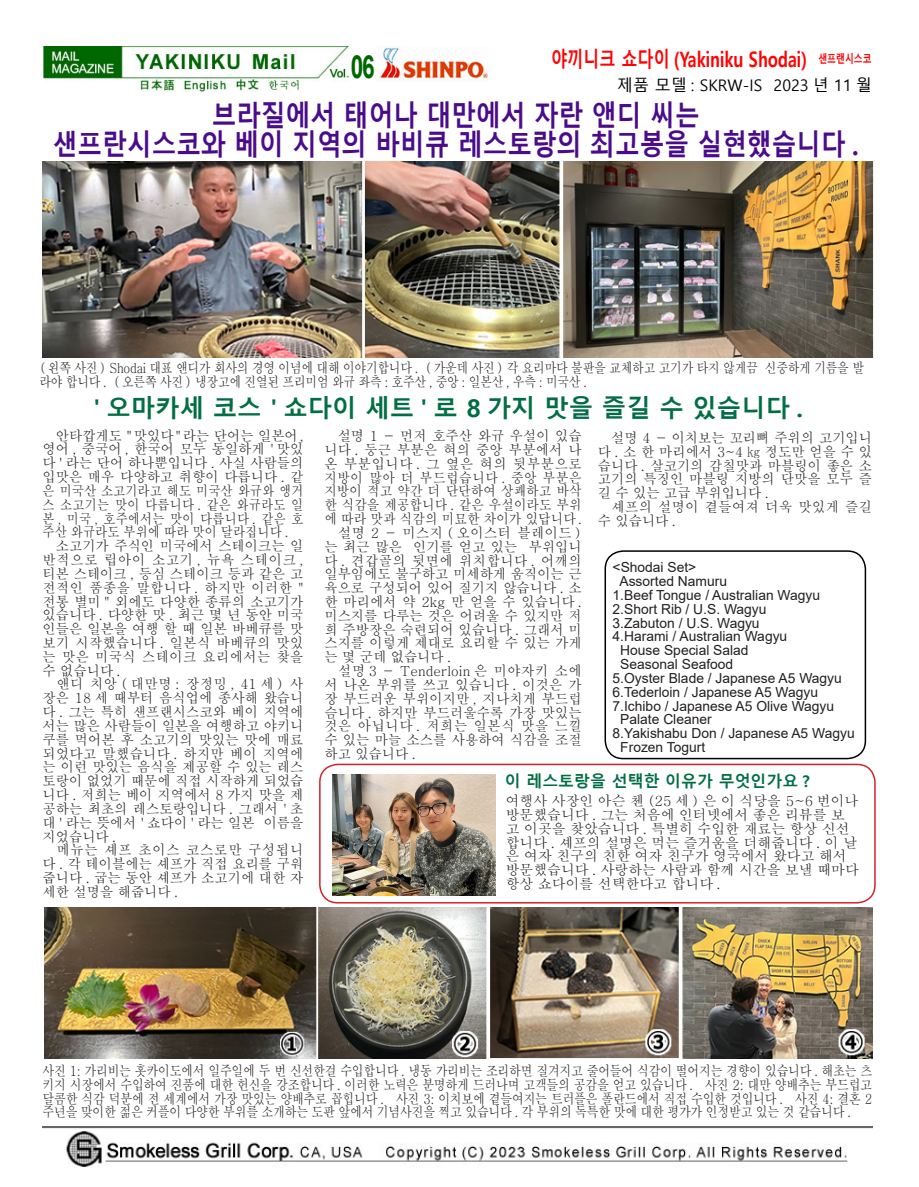
<style>
.page{position:relative;width:919px;height:1187px;background:#fff}
.page>*{position:absolute;margin:0;border:0;box-sizing:border-box;transform-origin:0 0}
.t1{font:700 31.95px "Arial";color:#016701;scale:.71 1}
.t2{font:700 28.65px "Malgun Gothic";color:#4a0c8a;scale:.86 1}
.t3{font:700 24.45px "Malgun Gothic";color:#016e45}
.t4{font:700 21.3px "Malgun Gothic";color:#f00;scale:.76 1}
.t5{font:15.9px "Malgun Gothic";color:#000002}
.t6{font:700 15.9px "Malgun Gothic";color:#016e45}
.t7{font:500 13.8px/13.8px "Adobe Myungjo Std";color:#231f20;text-align:justify;scale:.96 1}
.t8{font:13.8px "Arial";color:#231f20}
.t9{font:500 13.8px/13.8px "Adobe Myungjo Std";color:#231f20;text-align:justify;scale:.86 1}
.t10{font:500 13.8px/13.8px "Adobe Myungjo Std";color:#231f20}
.t11{font:500 13.8px/13.8px "Adobe Myungjo Std";letter-spacing:-.025em;color:#231f20;scale:.85 1}
.t12{font:500 13.8px/13.8px "Adobe Myungjo Std";letter-spacing:.025em;color:#231f20;scale:.96 1}
</style>
<div class="page">
<img style="left:43px;top:1126px;width:829px;height:41px">
<svg style="left:51px;top:46px;width:438px;height:46px"></svg>
<img style="left:43px;top:162px;width:830px;height:195px">
<img style="left:45px;top:907px;width:827px;height:151px">
<div style="left:319px;top:763px;width:556px;height:140px;border:2px solid #d1232a;border-radius:18px"></div>
<img style="left:333px;top:774px;width:162px;height:121px">
<div style="left:604px;top:550px;width:262px;height:209px;border:2px solid #000;border-radius:18px"></div>
<p class="t1" style="left:350px;top:44px;width:35px">06</p>
<p class="t4" style="left:551px;top:46px;width:423px">야끼니크 쇼다이 (Yakiniku Shodai) <sup>샌프랜시스코</sup></p>
<p class="t5" style="left:617px;top:76px;width:256px">제품 모델 : SKRW-IS 2023 년 11 월</p>
<p class="t2" style="left:212px;top:98px;width:569px">브라질에서 태어나 대만에서 자란 앤디 씨는</p>
<p class="t2" style="left:53px;top:128px;width:938px">샌프란시스코와 베이 지역의 바비큐 레스토랑의 최고봉을 실현했습니다 .</p>
<p class="t11" style="left:39px;top:361px;width:971px">( 왼쪽 사진 ) Shodai 대표 앤디가 회사의 경영 이념에 대해 이야기합니다 . ( 가운데 사진 ) 각 요리마다 불판을 교체하고 고기가 타지 않게끔 신중하게 기름을 발 라야 합니다 . ( 오른쪽 사진 ) 냉장고에 진열된 프리미엄 와규 좌측 : 호주산 , 중앙 : 일본산 , 우측 : 미국산 .</p>
<p class="t3" style="left:93px;top:393px;width:711px">' 오마카세 코스 ' 쇼다이 세트 ' 로 8 가지 맛을 즐길 수 있습니다 .</p>
<p class="t7" style="left:43px;top:428px;width:273px">　안타깝게도 "맛있다"라는 단어는 일본어, 영어 , 중국어 , 한국어 모두 동일하게 ' 맛있 다 ' 라는 단어 하나뿐입니다 . 사실 사람들의 입맛은 매우 다양하고 취향이 다릅니다 . 같 은 미국산 소고기라고 해도 미국산 와규와 앵거 스 소고기는 맛이 다릅니다 . 같은 와규라도 일 본 , 미국 , 호주에서는 맛이 다릅니다 . 같은 호 주산 와규라도 부위에 따라 맛이 달라집니다 .</p>
<p class="t7" style="left:43px;top:539px;width:273px">　소고기가 주식인 미국에서 스테이크는 일 반적으로 립아이 소고기 , 뉴욕 스테이크 , 티본 스테이크 , 등심 스테이크 등과 같은 고 전적인 품종을 말합니다 . 하지만 이러한 " 전통 별미 " 외에도 다양한 종류의 소고기가 있습니다 . 다양한 맛 . 최근 몇 년 동안 미국 인들은 일본을 여행 할 때 일본 바베큐를 맛 보기 시작했습니다 . 일본식 바베큐의 맛있 는 맛은 미국식 스테이크 요리에서는 찾을 수 없습니다 .</p>
<p class="t7" style="left:43px;top:677px;width:273px">　앤디 치앙 ( 대만명 : 장정밍 , 41 세 ) 사 장은 18 세 때부터 음식업에 종사해 왔습니 다 . 그는 특히 샌프랜시스코와 베이 지역에 서는 많은 사람들이 일본을 여행하고 야키니 쿠를 먹어본 후 소고기의 맛있는 맛에 매료 되었다고 말했습니다 . 하지만 베이 지역에 는 이런 맛있는 음식을 제공할 수 있는 레스 토랑이 없었기 때문에 직접 시작하게 되었습 니다 . 저희는 베이 지역에서 8 가지 맛을 제 공하는 최초의 레스토랑입니다 . 그래서 ' 초 대 ' 라는 뜻에서 ' 쇼다이 ' 라는 일본 이름을 지었습니다 .</p>
<p class="t7" style="left:43px;top:843px;width:273px">　메뉴는 셰프 초이스 코스로만 구성됩니 다 . 각 테이블에는 셰프가 직접 요리를 구워 줍니다 . 굽는 동안 셰프가 소고기에 대한 자 세한 설명을 해줍니다 .</p>
<p class="t7" style="left:324px;top:429px;width:270px">　설명 1 - 먼저 호주산 와규 우설이 있습 니다 . 둥근 부분은 혀의 중앙 부분에서 나 온 부분입니다 . 그 옆은 혀의 뒷부분으로 지방이 많아 더 부드럽습니다 . 중앙 부분은 지방이 적고 약간 더 단단하여 상쾌하고 바삭 한 식감을 제공합니다 . 같은 우설이라도 부위 에 따라 맛과 식감의 미묘한 차이가 있답니다 .</p>
<p class="t7" style="left:324px;top:526px;width:270px">　설명 2 - 미스지 ( 오이스터 블레이드 ) 는 최근 많은 인기를 얻고 있는 부위입니 다 . 견갑골의 뒷면에 위치합니다 . 어깨의 일부임에도 불구하고 미세하게 움직이는 근 육으로 구성되어 있어 질기지 않습니다 . 소 한 마리에서 약 2kg 만 얻을 수 있습니다 . 미스지를 다루는 것은 어려울 수 있지만 저 희 주방장은 숙련되어 있습니다 . 그래서 미 스지를 이렇게 제대로 요리할 수 있는 가게 는 몇 군데 없습니다 .</p>
<p class="t7" style="left:324px;top:664px;width:270px">　설명 3 - Tenderloin 은 미야자키 소에 서 나온 부위를 쓰고 있습니다 . 이것은 가 장 부드러운 부위이지만 , 지나치게 부드럽 슴니다 . 하지만 부드러울수록 가장 맛있는 것은 아닙니다 . 저희는 일본식 맛을 느낄 수 있는 마늘 소스를 사용하여 식감을 조절 하고 있습니다 .</p>
<p class="t7" style="left:597px;top:431px;width:287px">　설명 4 - 이치보는 꼬리뼈 주위의 고기입니 다 . 소 한 마리에서 3~4 ㎏ 정도만 얻을 수 있 습니다 . 살코기의 감칠맛과 마블링이 좋은 소 고기의 특징인 마블링 지방의 단맛을 모두 즐 길 수 있는 고급 부위입니다 .</p>
<p class="t12" style="left:597px;top:500px;width:287px">　셰프의 설명이 곁들여져 더욱 맛있게 즐길 수 있습니다 .</p>
<p class="t8" style="left:612px;top:558px;width:85px">&lt;Shodai Set&gt;</p>
<p class="t8" style="left:619px;top:571px;width:109px">Assorted Namuru</p>
<p class="t8" style="left:612px;top:585px;width:209px">1.Beef Tongue / Australian Wagyu</p>
<p class="t8" style="left:612px;top:599px;width:155px">2.Short Rib / U.S. Wagyu</p>
<p class="t8" style="left:612px;top:613px;width:148px">3.Zabuton / U.S. Wagyu</p>
<p class="t8" style="left:612px;top:627px;width:176px">4.Harami / Australian Wagyu</p>
<p class="t8" style="left:620px;top:641px;width:130px">House Special Salad</p>
<p class="t8" style="left:620px;top:654px;width:114px">Seasonal Seafood</p>
<p class="t8" style="left:612px;top:668px;width:231px">5.Oyster Blade / Japanese A5 Wagyu</p>
<p class="t8" style="left:612px;top:682px;width:207px">6.Tederloin / Japanese A5 Wagyu</p>
<p class="t8" style="left:612px;top:696px;width:223px">7.Ichibo / Japanese A5 Olive Wagyu</p>
<p class="t8" style="left:620px;top:710px;width:93px">Palate Cleaner</p>
<p class="t8" style="left:612px;top:723px;width:243px">8.Yakishabu Don / Japanese A5 Wagyu</p>
<p class="t8" style="left:620px;top:737px;width:86px">Frozen Togurt</p>
<p class="t6" style="left:505px;top:771px;width:306px">이 레스토랑을 선택한 이유가 무엇인가요 ?</p>
<p class="t10" style="left:505px;top:794px;width:354px">여행사 사장인 아슨 첸 (25 세 ) 은 이 식당을 5~6 번이나 방문했습니다 . 그는 처음에 인터넷에서 좋은 리뷰를 보 고 이곳을 찾았습니다 . 특별히 수입한 재료는 항상 신선 합니다 . 셰프의 설명은 먹는 즐거움을 더해줍니다 . 이 날 은 여자 친구의 친한 여자 친구가 영국에서 왔다고 해서 방문했습니다 . 사랑하는 사람과 함께 시간을 보낼 때마다 항상 쇼다이를 선택한다고 합니다 .</p>
<p class="t9" style="left:43px;top:1063px;width:966px">사진 1: 가리비는 홋카이도에서 일주일에 두 번 신선한걸 수입합니다 . 냉동 가리비는 조리하면 질겨지고 줄어들어 식감이 떨어지는 경향이 있습니다 . 해초는 츠 키지 시장에서 수입하여 진품에 대한 헌신을 강조합니다 . 이러한 노력은 분명하게 드러나며 고객들의 공감을 얻고 있습니다 . 사진 2: 대만 양배추는 부드럽고 달콤한 식감 덕분에 전 세계에서 가장 맛있는 양배추로 꼽힙니다 . 사진 3: 이치보에 곁들여지는 트러플은 폴란드에서 직접 수입한 것입니다 . 사진 4: 결혼 2 주년을 맞이한 젊은 커플이 다양한 부위를 소개하는 도판 앞에서 기념사진을 찍고 있습니다 . 각 부위의 독특한 맛에 대한 평가가 인정받고 있는 것 같습니다 .</p>
</div>
